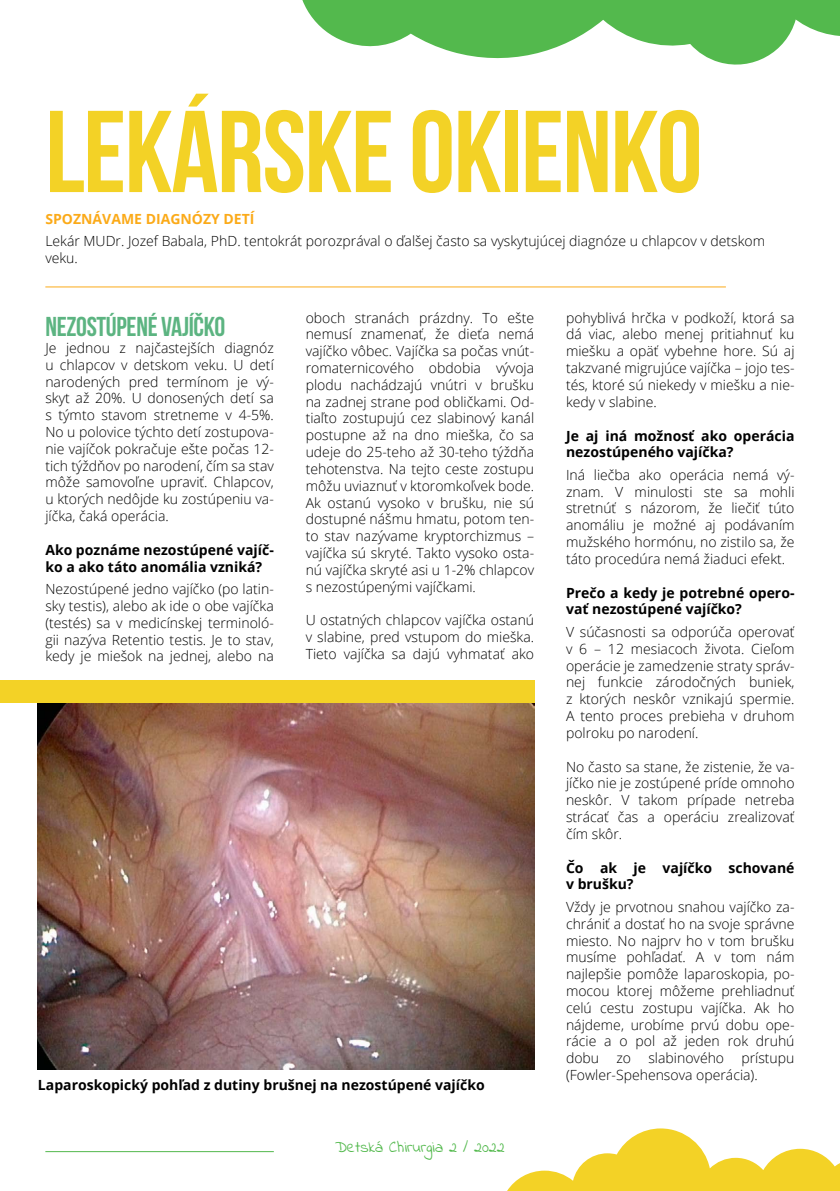
<style>
.page{position:relative;width:840px;height:1191px;background:#fff}
.page>*{position:absolute;margin:0;border:0;box-sizing:border-box;transform-origin:0 0}
.t1{font:700 116px "Bebas Neue";letter-spacing:-.01em;color:#f3d226}
.t2{font:700 27.2px "Bebas Neue";letter-spacing:-.01em;color:#5cb481}
.t3{font:16px "Indie Flower";color:#53b94d}
.t4{font:300 14px/16.8px "Open Sans";color:#000;text-align:justify}
.t5{font:700 14px/16.8px "Open Sans";color:#000}
.t6{font:700 14px "Open Sans";color:#fbaa19}
</style>
<div class="page">
<hr style="left:45px;top:287px;width:680px;height:1px;background:#fbaa19">
<svg style="left:302px;top:0;width:454px;height:65px;fill:#53b94d"></svg>
<hr style="left:45px;top:1151px;width:229px;height:1px;background:#53b94d">
<svg style="left:507px;top:1128px;width:332px;height:63px"></svg>
<svg style="left:756px;top:0;width:83px;height:62px"></svg>
<img style="left:38px;top:702px;width:496px;height:367px">
<div style="left:0;top:680px;width:534px;height:22px;background:#f3d226"></div>
<h1 class="t1" style="left:45px;top:88px;width:658px">LEKÁRSKE OKIENKO</h1>
<p class="t6" style="left:45px;top:209px;width:210px">SPOZNÁVAME DIAGNÓZY DETÍ</p>
<p class="t4" style="left:45px;top:232px;width:721px">Lekár MUDr. Jozef Babala, PhD. tentokrát porozprával o ďalšej často sa vyskytujúcej diagnóze u chlapcov v detskom veku.</p>
<h2 class="t2" style="left:45px;top:312px;width:181px">NEZOSTÚPENÉ VAJÍČKO</h2>
<p class="t4" style="left:45px;top:339px;width:230px">Je jednou z najčastejších diagnóz u chlapcov v detskom veku. U detí narodených pred termínom je vý&shy;skyt až 20%. U donosených detí sa s týmto stavom stretneme v 4-5%.<br>No u polovice týchto detí zostupova&shy;nie vajíčok pokračuje ešte počas 12- tich týždňov po narodení, čím sa stav môže samovoľne upraviť. Chlapcov, u ktorých nedôjde ku zostúpeniu va&shy;jíčka, čaká operácia.</p>
<p class="t5" style="left:45px;top:541px;width:230px">Ako poznáme nezostúpené vajíč&shy;ko a ako táto anomália vzniká?</p>
<p class="t4" style="left:45px;top:580px;width:230px">Nezostúpené jedno vajíčko (po latin&shy;sky testis), alebo ak ide o obe vajíčka (testés) sa v medicínskej terminoló&shy;gii nazýva Retentio testis. Je to stav, kedy je miešok na jednej, alebo na</p>
<p class="t4" style="left:305px;top:309px;width:230px">oboch stranách prázdny. To ešte nemusí znamenať, že dieťa nemá vajíčko vôbec. Vajíčka sa počas vnút&shy;romaternicového obdobia vývoja plodu nachádzajú vnútri v brušku na zadnej strane pod obličkami. Od&shy;tiaľto zostupujú cez slabinový kanál postupne až na dno mieška, čo sa udeje do 25-teho až 30-teho týždňa tehotenstva. Na tejto ceste zostupu môžu uviaznuť v ktoromkoľvek bode.<br>Ak ostanú vysoko v brušku, nie sú dostupné nášmu hmatu, potom ten&shy;to stav nazývame kryptorchizmus – vajíčka sú skryté. Takto vysoko osta&shy;nú vajíčka skryté asi u 1-2% chlapcov s nezostúpenými vajíčkami.</p>
<p class="t4" style="left:305px;top:611px;width:230px">U ostatných chlapcov vajíčka ostanú v slabine, pred vstupom do mieška.<br>Tieto vajíčka sa dajú vyhmatať ako</p>
<p class="t5" style="left:38px;top:1076px;width:448px">Laparoskopický pohľad z dutiny brušnej na nezostúpené vajíčko</p>
<p class="t3" style="left:335px;top:1136px;width:171px">Detská Chirurgia 2 / 2022</p>
<p class="t4" style="left:565px;top:309px;width:230px">pohyblivá hrčka v podkoží, ktorá sa dá viac, alebo menej pritiahnuť ku miešku a opäť vybehne hore. Sú aj takzvané migrujúce vajíčka – jojo tes&shy;tés, ktoré sú niekedy v miešku a nie&shy;kedy v slabine.</p>
<p class="t5" style="left:565px;top:427px;width:230px">Je aj iná možnosť ako operácia nezostúpeného vajíčka?</p>
<p class="t4" style="left:565px;top:466px;width:230px">Iná liečba ako operácia nemá vý&shy;znam. V minulosti ste sa mohli stretnúť s názorom, že liečiť túto anomáliu je možné aj podávaním mužského hormónu, no zistilo sa, že táto procedúra nemá žiaduci efekt.</p>
<p class="t5" style="left:565px;top:584px;width:230px">Prečo a kedy je potrebné opero&shy;vať nezostúpené vajíčko?</p>
<p class="t4" style="left:565px;top:623px;width:230px">V súčasnosti sa odporúča operovať v 6 – 12 mesiacoch života. Cieľom operácie je zamedzenie straty správ&shy;nej funkcie zárodočných buniek, z ktorých neskôr vznikajú spermie.<br>A tento proces prebieha v druhom polroku po narodení.</p>
<p class="t4" style="left:565px;top:757px;width:230px">No často sa stane, že zistenie, že va&shy;jíčko nie je zostúpené príde omnoho neskôr. V takom prípade netreba strácať čas a operáciu zrealizovať čím skôr.</p>
<p class="t5" style="left:565px;top:858px;width:230px">Čo ak je vajíčko schované v brušku?</p>
<p class="t4" style="left:565px;top:898px;width:230px">Vždy je prvotnou snahou vajíčko za&shy;chrániť a dostať ho na svoje správne miesto. No najprv ho v tom brušku musíme pohľadať. A v tom nám najlepšie pomôže laparoskopia, po&shy;mocou ktorej môžeme prehliadnuť celú cestu zostupu vajíčka. Ak ho nájdeme, urobíme prvú dobu ope&shy;rácie a o pol až jeden rok druhú dobu zo slabinového prístupu (Fowler-Spehensova operácia).</p>
</div>
